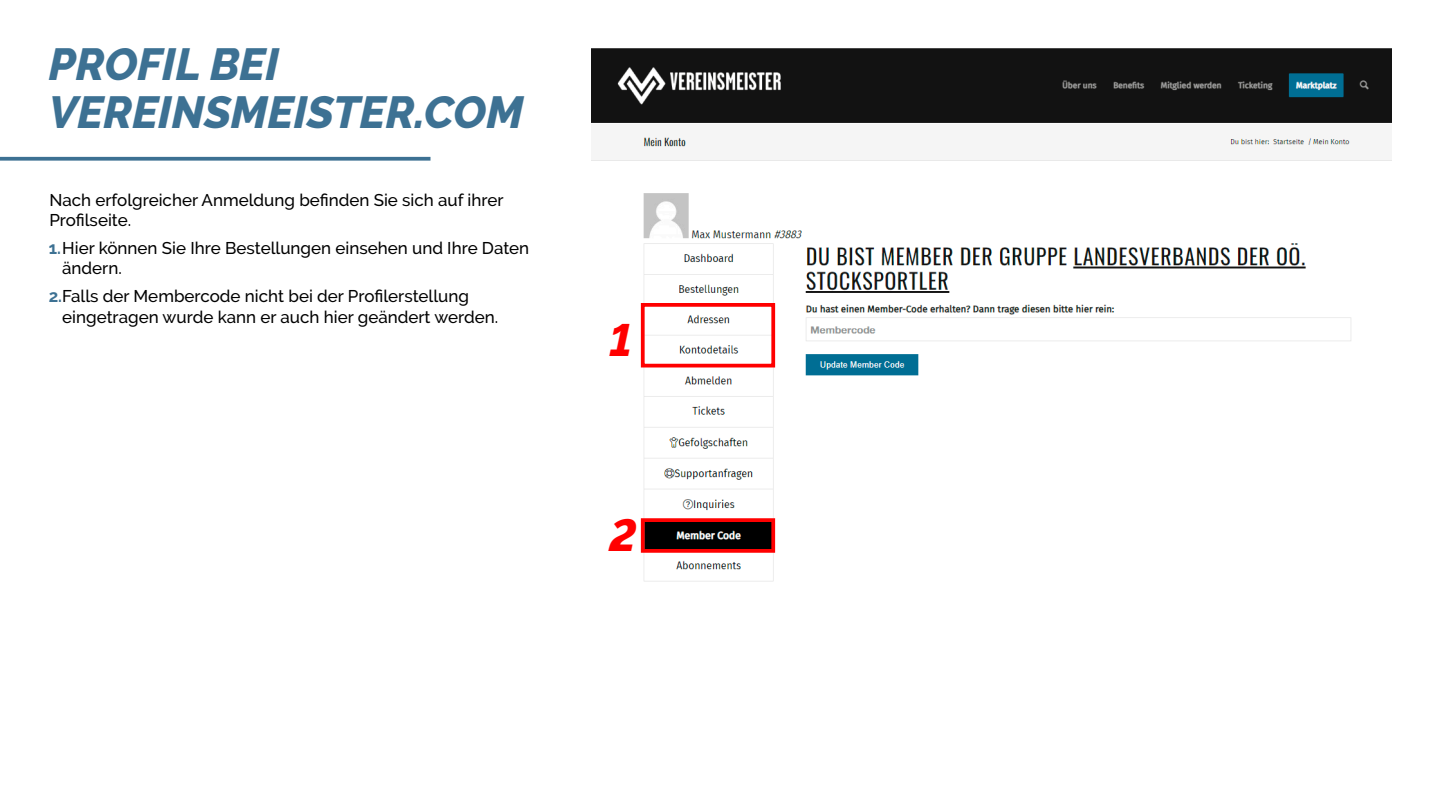
<style>
.page{position:relative;width:1440px;height:810px;background:#fff}
.page>*{position:absolute;margin:0;border:0;box-sizing:border-box;transform-origin:0 0}
.Headline{font:italic 800 44.85px/47.2px "Raleway";color:#3d7193}
.Markierung{font:italic 800 44.85px "Raleway";color:#f00}
.Fliestext{font:500 16.95px/20.3px "Raleway";color:#000}
.s1{font-weight:700;color:#3d7193}
</style>
<div class="page">
<img style="left:591px;top:49px;width:800px;height:533px">
<svg style="left:0;top:157px;width:431px;height:4px;background:#4f7e9d"></svg>
<div style="left:641px;top:303px;width:134px;height:65px;border:4px solid #f00"></div>
<div style="left:641px;top:518px;width:134px;height:35px;border:4px solid #f00"></div>
<p class="Headline" style="left:49px;top:41px;width:476px">PROFIL BEI<br>VEREINSMEISTER.COM</p>
<p class="Fliestext" style="left:49px;top:190px;width:456px">Nach erfolgreicher Anmeldung befinden Sie sich auf ihrer<br>Profilseite.</p>
<p class="Fliestext" style="left:62px;top:238px;width:468px;text-indent:-14px"><span class="s1">1.</span>Hier können Sie Ihre Bestellungen einsehen und Ihre Daten ändern.</p>
<p class="Fliestext" style="left:62px;top:286px;width:437px;text-indent:-14px"><span class="s1">2.</span>Falls der Membercode nicht bei der Profilerstellung eingetragen wurde kann er auch hier geändert werden.</p>
<p class="Markierung" style="left:609px;top:314px;width:24px">1</p>
<p class="Markierung" style="left:609px;top:509px;width:28px">2</p>
</div>
